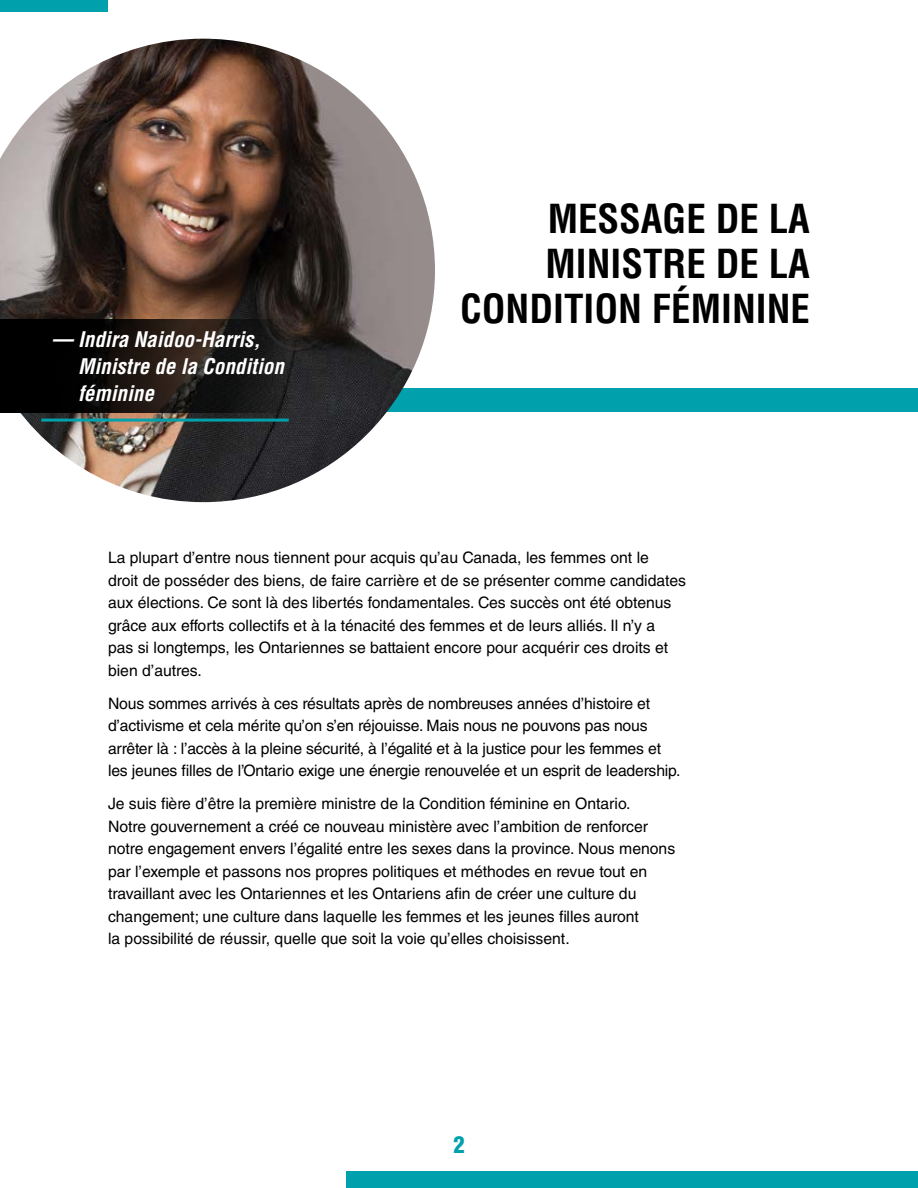
<style>
.page{position:relative;width:918px;height:1188px;background:#fff}
.page>*{position:absolute;margin:0;border:0;box-sizing:border-box;transform-origin:0 0}
.t1{font:700 condensed 39px/45px "Helvetica LT Std";color:#000;text-align:right}
.t2{font:900 condensed 22.5px "Helvetica LT Std";color:#00a1ac}
.t3{font:italic 700 condensed 21px/27px "Helvetica LT Std";color:#fff}
.t4{font:15.75px/22.5px "Helvetica LT Std";color:#000}
</style>
<div class="page">
<div style="left:346px;top:1172px;width:572px;height:16px;background:#00a1ac"></div>
<div style="left:0;top:388px;width:918px;height:24px;background:#00a1ac"></div>
<div style="left:0;top:0;width:108px;height:12px;background:#00a1ac"></div>
<img style="left:0;top:39px;width:435px;height:463px">
<svg style="left:0;top:320px;width:289px;height:92px;background:#14100e"></svg>
<hr style="left:41px;top:419px;width:248px;height:3px;background:#00a1ac">
<h3 class="t3" style="left:78px;top:326px;width:207px;text-indent:-26px">— Indira Naidoo-Harris,<br>Ministre de la Condition féminine</h3>
<h1 class="t1" style="left:460px;top:196px;width:351px">MESSAGE DE LA<br>MINISTRE DE LA<br>CONDITION FÉMININE</h1>
<p class="t4" style="left:108px;top:546px;width:580px">La plupart d’entre nous tiennent pour acquis qu’au Canada, les femmes ont le<br>droit de posséder des biens, de faire carrière et de se présenter comme candidates aux élections. Ce sont là des libertés fondamentales. Ces succès ont été obtenus grâce aux efforts collectifs et à la ténacité des femmes et de leurs alliés. Il n’y a<br>pas si longtemps, les Ontariennes se battaient encore pour acquérir ces droits et bien d’autres.</p>
<p class="t4" style="left:108px;top:692px;width:574px">Nous sommes arrivés à ces résultats après de nombreuses années d’histoire et d’activisme et cela mérite qu’on s’en réjouisse. Mais nous ne pouvons pas nous arrêter là : l’accès à la pleine sécurité, à l’égalité et à la justice pour les femmes et les jeunes filles de l’Ontario exige une énergie renouvelée et un esprit de leadership.</p>
<p class="t4" style="left:108px;top:792px;width:569px">Je suis fière d’être la première ministre de la Condition féminine en Ontario.<br>Notre gouvernement a créé ce nouveau ministère avec l’ambition de renforcer notre engagement envers l’égalité entre les sexes dans la province. Nous menons par l’exemple et passons nos propres politiques et méthodes en revue tout en travaillant avec les Ontariennes et les Ontariens afin de créer une culture du changement; une culture dans laquelle les femmes et les jeunes filles auront<br>la possibilité de réussir, quelle que soit la voie qu’elles choisissent.</p>
<h2 class="t2" style="left:453px;top:1130px;width:13px">2</h2>
</div>
